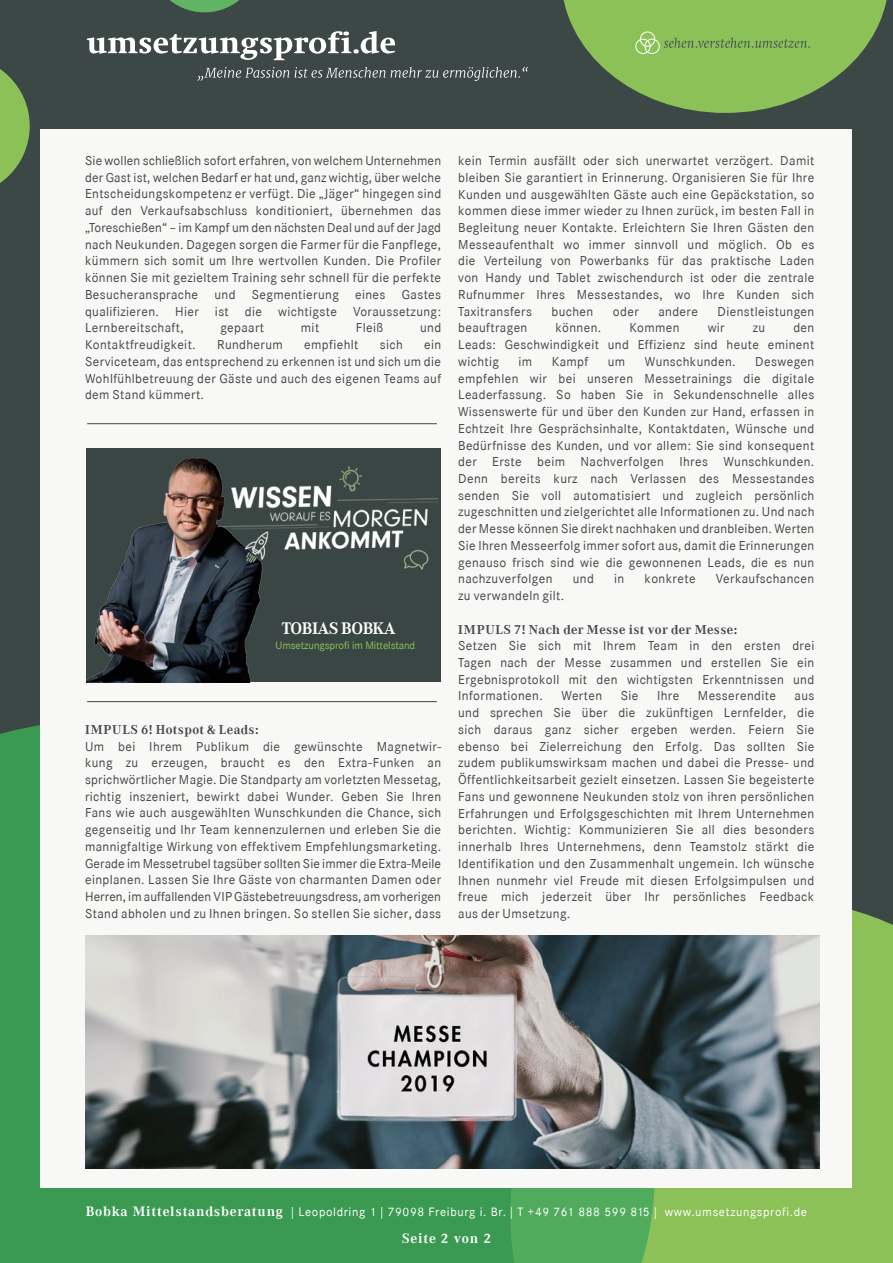
<style>
.page{position:relative;width:893px;height:1263px;background:#3c4846}
.page>*{position:absolute;margin:0;border:0;box-sizing:border-box;transform-origin:0 0}
.t1{font:700 16.5px "Corporate ABQ";letter-spacing:-.04em;color:#fff}
.t2{font:700 13.5px "Corporate ABQ";letter-spacing:.055em;color:#fff}
.t3{font:12.75px/16.8px "Corporate SBQ";letter-spacing:.03em;color:#464748;text-align:justify}
.t4{font:700 12.75px "Corporate ABQ";letter-spacing:.03em;color:#464748}
.t5{font:12px "Corporate SBQ";letter-spacing:.055em;color:#fff}
.t6{font:10.5px "Corporate SBQ";letter-spacing:-.01em;color:#8cc157}
.s1{font-family:"Corporate ABQ";font-weight:700;font-size:13.5px}
</style>
<div class="page">
<div style="left:671px;top:910px;width:222px;height:353px;background:#8cc157"></div>
<div style="left:0;top:718px;width:490px;height:545px;background:#3a9a52"></div>
<svg style="left:490px;top:1187px;width:181px;height:76px;background:#56ac5d"></svg>
<svg style="left:0;top:69px;width:30px;height:114px"></svg>
<svg style="left:170px;top:0;width:69px;height:12px"></svg>
<svg style="left:563px;top:0;width:324px;height:113px"></svg>
<svg style="left:87px;top:31px;width:308px;height:29px"></svg>
<svg style="left:197px;top:67px;width:92px;height:14px"></svg>
<svg style="left:295px;top:67px;width:233px;height:14px"></svg>
<div style="left:41px;top:129px;width:811px;height:1058px;background:#f8f8f7"></div>
<img style="left:85px;top:935px;width:735px;height:233px">
<hr style="left:87px;top:423px;width:350px;height:1px;background:#231f20">
<div style="left:86px;top:448px;width:354px;height:234px;background:#3c4846"></div>
<img style="left:86px;top:457px;width:176px;height:225px">
<img style="left:218px;top:461px;width:219px;height:114px">
<hr style="left:87px;top:701px;width:350px;height:1px;background:#231f20">
<p class="t3" style="left:85px;top:152px;width:358px">Sie wollen schließlich sofort erfahren, von welchem Unternehmen der Gast ist, welchen Bedarf er hat und, ganz wichtig, über welche Entscheidungskompetenz er verfügt. Die „Jäger“ hingegen sind auf den Verkaufsabschluss konditioniert, übernehmen das „Toreschießen“ – im Kampf um den nächsten Deal und auf der Jagd nach Neukunden. Dagegen sorgen die Farmer für die Fanpflege, kümmern sich somit um Ihre wertvollen Kunden. Die Profiler können Sie mit gezieltem Training sehr schnell für die perfekte Besucheransprache</p>
<p class="t3" style="left:214px;top:286px;width:23px">und</p>
<p class="t3" style="left:252px;top:286px;width:88px">Segmentierung</p>
<p class="t3" style="left:355px;top:286px;width:32px">eines</p>
<p class="t3" style="left:402px;top:286px;width:41px">Gastes</p>
<p class="t3" style="left:85px;top:303px;width:75px">qualifizieren.</p>
<p class="t3" style="left:175px;top:303px;width:25px">Hier</p>
<p class="t3" style="left:215px;top:303px;width:15px">ist</p>
<p class="t3" style="left:245px;top:303px;width:19px">die</p>
<p class="t3" style="left:278px;top:303px;width:60px">wichtigste</p>
<p class="t3" style="left:353px;top:303px;width:90px">Voraussetzung:</p>
<p class="t3" style="left:85px;top:320px;width:100px">Lernbereitschaft,</p>
<p class="t3" style="left:220px;top:320px;width:45px">gepaart</p>
<p class="t3" style="left:301px;top:320px;width:20px">mit</p>
<p class="t3" style="left:356px;top:320px;width:29px">Fleiß</p>
<p class="t3" style="left:420px;top:320px;width:23px">und</p>
<p class="t3" style="left:85px;top:336px;width:112px">Kontaktfreudigkeit.</p>
<p class="t3" style="left:217px;top:336px;width:67px">Rundherum</p>
<p class="t3" style="left:304px;top:336px;width:56px">empfiehlt</p>
<p class="t3" style="left:380px;top:336px;width:25px">sich</p>
<p class="t3" style="left:85px;top:336px;width:358px;text-indent:339px">ein Serviceteam, das entsprechend zu erkennen ist und sich um die Wohlfühlbetreuung der Gäste und auch des eigenen Teams auf dem Stand kümmert.</p>
<p class="t1" style="left:282px;top:618px;width:116px">TOBIAS BOBKA</p>
<p class="t6" style="left:276px;top:639px;width:141px">Umsetzungsprofi im Mittelstand</p>
<p class="t4" style="left:85px;top:722px;width:175px">IMPULS 6! Hotspot &amp; Leads:</p>
<p class="t3" style="left:85px;top:738px;width:358px">Um bei Ihrem Publikum die gewünschte Magnetwir&shy;kung zu erzeugen, braucht es den Extra-Funken an sprichwörtlicher Magie. Die Standparty am vorletzten Messetag, richtig inszeniert, bewirkt dabei Wunder. Geben Sie Ihren Fans wie auch ausgewählten Wunschkunden die Chance, sich gegenseitig und Ihr Team kennenzulernen und erleben Sie die mannigfaltige Wirkung von effektivem Empfehlungsmarketing.<br>Gerade im Messetrubel tagsüber sollten Sie immer die Extra-Meile einplanen. Lassen Sie Ihre Gäste von charmanten Damen oder Herren, im auffallenden VIP Gästebetreuungsdress, am vorherigen Stand abholen und zu Ihnen bringen. So stellen Sie sicher, dass</p>
<p class="t3" style="left:458px;top:152px;width:358px">kein Termin ausfällt oder sich unerwartet verzögert. Damit bleiben Sie garantiert in Erinnerung. Organisieren Sie für Ihre Kunden und ausgewählten Gäste auch eine Gepäckstation, so kommen diese immer wieder zu Ihnen zurück, im besten Fall in Begleitung neuer Kontakte. Erleichtern Sie Ihren Gästen den Messeaufenthalt wo immer sinnvoll und möglich. Ob es die Verteilung von Powerbanks für das praktische Laden von Handy und Tablet zwischendurch ist oder die zentrale Rufnummer Ihres Messestandes, wo Ihre Kunden sich Taxitransfers</p>
<p class="t3" style="left:552px;top:303px;width:43px">buchen</p>
<p class="t3" style="left:613px;top:303px;width:27px">oder</p>
<p class="t3" style="left:658px;top:303px;width:41px">andere</p>
<p class="t3" style="left:718px;top:303px;width:98px">Dienstleistungen</p>
<p class="t3" style="left:458px;top:320px;width:71px">beauftragen</p>
<p class="t3" style="left:555px;top:320px;width:47px">können.</p>
<p class="t3" style="left:629px;top:320px;width:52px">Kommen</p>
<p class="t3" style="left:708px;top:320px;width:19px">wir</p>
<p class="t3" style="left:753px;top:320px;width:14px">zu</p>
<p class="t3" style="left:458px;top:320px;width:358px;text-indent:335px">den Leads: Geschwindigkeit und Effizienz sind heute eminent wichtig</p>
<p class="t3" style="left:519px;top:353px;width:15px">im</p>
<p class="t3" style="left:552px;top:353px;width:38px">Kampf</p>
<p class="t3" style="left:608px;top:353px;width:19px">um</p>
<p class="t3" style="left:645px;top:353px;width:92px">Wunschkunden.</p>
<p class="t3" style="left:458px;top:353px;width:358px;text-indent:297px">Deswegen empfehlen wir bei unseren Messetrainings die digitale Leaderfassung. So haben Sie in Sekundenschnelle alles Wissenswerte für und über den Kunden zur Hand, erfassen in Echtzeit Ihre Gesprächsinhalte, Kontaktdaten, Wünsche und Bedürfnisse des Kunden, und vor allem: Sie sind konsequent der Erste beim Nachverfolgen Ihres Wunschkunden.<br>Denn bereits kurz nach Verlassen des Messestandes senden Sie voll automatisiert und zugleich persönlich zugeschnitten und zielgerichtet alle Informationen zu. Und nach der Messe können Sie direkt nachhaken und dranbleiben. Werten Sie Ihren Messeerfolg immer sofort aus, damit die Erinnerungen genauso frisch sind wie die gewonnenen Leads, die es nun nachzuverfolgen</p>
<p class="t3" style="left:573px;top:571px;width:23px">und</p>
<p class="t3" style="left:614px;top:571px;width:12px">in</p>
<p class="t3" style="left:645px;top:571px;width:52px">konkrete</p>
<p class="t3" style="left:716px;top:571px;width:100px">Verkaufschancen</p>
<p class="t3" style="left:458px;top:587px;width:108px">zu verwandeln gilt.</p>
<p class="t4" style="left:458px;top:622px;width:281px">IMPULS 7! Nach der Messe ist vor der Messe:</p>
<p class="t3" style="left:458px;top:637px;width:358px">Setzen Sie sich mit Ihrem Team in den ersten drei Tagen nach der Messe zusammen und erstellen Sie ein Ergebnisprotokoll mit den wichtigsten Erkenntnissen und Informationen.</p>
<p class="t3" style="left:561px;top:688px;width:42px">Werten</p>
<p class="t3" style="left:621px;top:688px;width:19px">Sie</p>
<p class="t3" style="left:657px;top:688px;width:24px">Ihre</p>
<p class="t3" style="left:698px;top:688px;width:80px">Messerendite</p>
<p class="t3" style="left:458px;top:688px;width:358px;text-indent:336px">aus und sprechen Sie über die zukünftigen Lernfelder, die sich daraus ganz sicher ergeben werden. Feiern Sie ebenso bei Zielerreichung den Erfolg. Das sollten Sie zudem publikumswirksam machen und dabei die Presse- und Öffentlichkeitsarbeit gezielt einsetzen. Lassen Sie begeisterte Fans und gewonnene Neukunden stolz von ihren persönlichen Erfahrungen und Erfolgsgeschichten mit Ihrem Unternehmen berichten. Wichtig: Kommunizieren Sie all dies besonders innerhalb Ihres Unternehmens, denn Teamstolz stärkt die Identifikation und den Zusammenhalt ungemein. Ich wünsche Ihnen nunmehr viel Freude mit diesen Erfolgsimpulsen und freue mich jederzeit über Ihr persönliches Feedback aus der Umsetzung.</p>
<p class="t5" style="left:86px;top:1205px;width:723px"><span class="s1">Bobka Mittelstandsberatung</span> | Leopoldring 1 | 79098 Freiburg i. Br. | T +49 761 888 599 815 | www.umsetzungsprofi.de</p>
<p class="t2" style="left:402px;top:1230px;width:91px">Seite 2 von 2</p>
</div>
